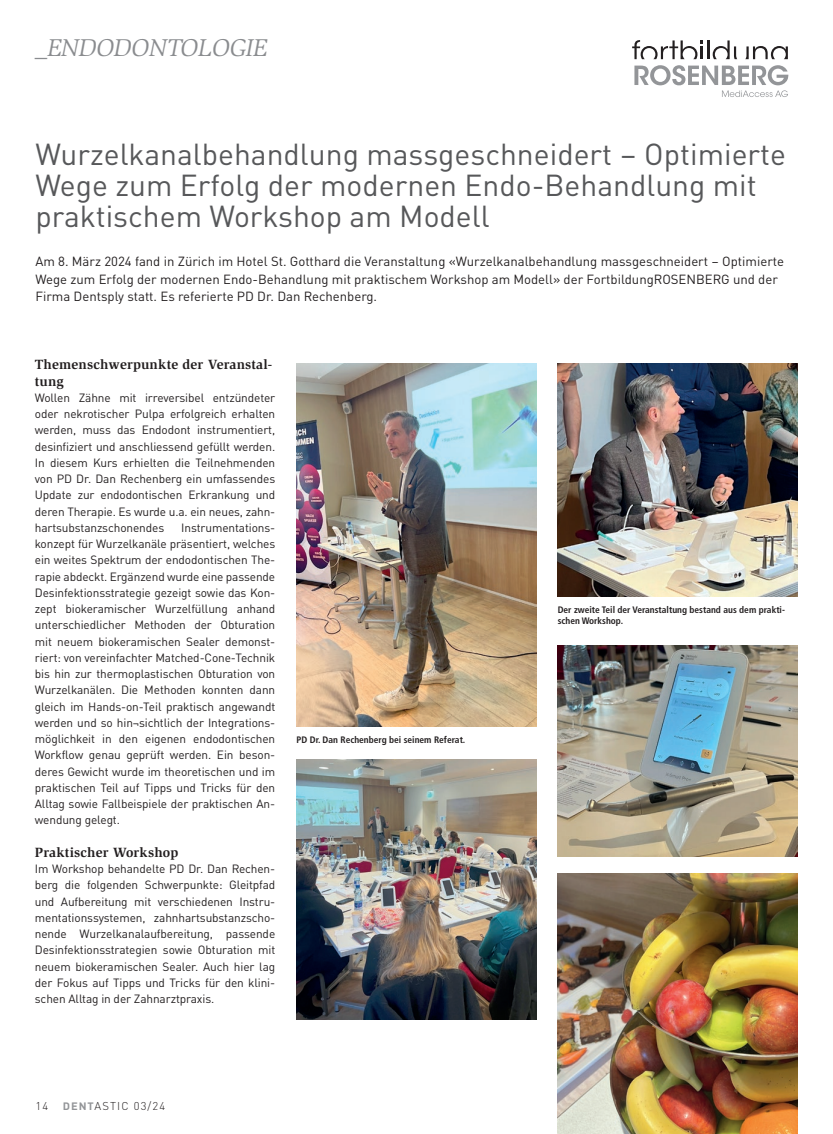
<style>
.page{position:relative;width:833px;height:1134px;background:#fff}
.page>*{position:absolute;margin:0;border:0;box-sizing:border-box;transform-origin:0 0}
.t1{font:30px/31.2px "DINOT";color:#57585a}
.t2{font:italic 25px "Slimbach Std";color:#8a8c8f}
.t3{font:700 13.75px/16.2px "Slimbach Std";letter-spacing:.01em;color:#231f20}
.t4{font:13.12px/17.5px "DINOT";color:#231f20}
.t5{font:11.88px/16.2px "DINOT";letter-spacing:-.01em;color:#231f20;text-align:justify}
.t6{font:300 11.25px "DINOT";letter-spacing:.1em;color:#231f20}
.t7{font:700 condensed 9.38px/11.2px "Frutiger LT Pro";color:#231f20}
.s1{font-weight:700;font-size:10.62px;color:#939598}
</style>
<div class="page">
<svg style="left:632px;top:40px;width:105px;height:19px"></svg>
<svg style="left:745px;top:46px;width:43px;height:13px"></svg>
<svg style="left:634px;top:65px;width:154px;height:32px"></svg>
<img style="left:296px;top:759px;width:240px;height:260px">
<img style="left:557px;top:646px;width:240px;height:211px">
<img style="left:557px;top:873px;width:240px;height:261px">
<img style="left:296px;top:363px;width:240px;height:364px">
<img style="left:557px;top:363px;width:240px;height:234px">
<h2 class="t2" style="left:35px;top:34px;width:234px">_ENDODONTOLOGIE</h2>
<h1 class="t1" style="left:35px;top:136px;width:752px">Wurzelkanalbehandlung massgeschneidert – Optimierte<br>Wege zum Erfolg der modernen Endo-Behandlung mit praktischem Workshop am Modell</h1>
<p class="t4" style="left:35px;top:251px;width:750px">Am 8. März 2024 fand in Zürich im Hotel St. Gotthard die Veranstaltung «Wurzelkanalbehandlung massgeschneidert – Optimierte<br>Wege zum Erfolg der modernen Endo-Behandlung mit praktischem Workshop am Modell» der FortbildungROSENBERG und der<br>Firma Dentsply statt. Es referierte PD Dr. Dan Rechenberg.</p>
<p class="t3" style="left:35px;top:356px;width:239px">Themenschwerpunkte der Veranstal&shy;tung</p>
<p class="t5" style="left:35px;top:388px;width:242px">Wollen Zähne mit irreversibel entzündeter oder nekrotischer Pulpa erfolgreich erhalten werden, muss das Endodont instrumentiert, desinfiziert und anschliessend gefüllt werden.<br>In diesem Kurs erhielten die Teilnehmenden von PD Dr. Dan Rechenberg ein umfassendes Update zur endodontischen Erkrankung und deren Therapie. Es wurde u.a. ein neues, zahn&shy;hartsubstanzschonendes</p>
<p class="t5" style="left:35px;top:518px;width:242px;text-indent:146px">Instrumentations&shy;konzept für Wurzelkanäle präsentiert, welches ein weites Spektrum der endodontischen The&shy;rapie abdeckt. Ergänzend wurde eine passende Desinfektionsstrategie gezeigt sowie das Kon&shy;zept biokeramischer Wurzelfüllung anhand unterschiedlicher Methoden der Obturation mit neuem biokeramischen Sealer demonst&shy;riert: von vereinfachter Matched-Cone-Technik bis hin zur thermoplastischen Obturation von Wurzelkanälen. Die Methoden konnten dann gleich im Hands-on-Teil praktisch angewandt werden und so hin¬sichtlich der Integrations&shy;möglichkeit in den eigenen endodontischen Workflow genau geprüft werden. Ein beson&shy;deres Gewicht wurde im theoretischen und im praktischen Teil auf Tipps und Tricks für den Alltag sowie Fallbeispiele der praktischen An&shy;wendung gelegt.</p>
<p class="t3" style="left:35px;top:844px;width:145px">Praktischer Workshop</p>
<p class="t5" style="left:35px;top:860px;width:242px">Im Workshop behandelte PD Dr. Dan Rechen&shy;berg die folgenden Schwerpunkte: Gleitpfad und Aufbereitung mit verschiedenen Instru&shy;mentationssystemen, zahnhartsubstanzscho&shy;nende Wurzelkanalaufbereitung, passende Desinfektionsstrategien sowie Obturation mit neuem biokeramischen Sealer. Auch hier lag der Fokus auf Tipps und Tricks für den klini&shy;schen Alltag in der Zahnarztpraxis.</p>
<p class="t7" style="left:296px;top:734px;width:170px">PD Dr. Dan Rechenberg bei seinem Referat.</p>
<p class="t6" style="left:35px;top:1097px;width:14px">14</p>
<p class="t6" style="left:63px;top:1097px;width:104px"><span class="s1">DENT</span>ASTIC 03/24</p>
<p class="t7" style="left:557px;top:604px;width:229px">Der zweite Teil der Veranstaltung bestand aus dem prakti&shy;schen Workshop.</p>
</div>
